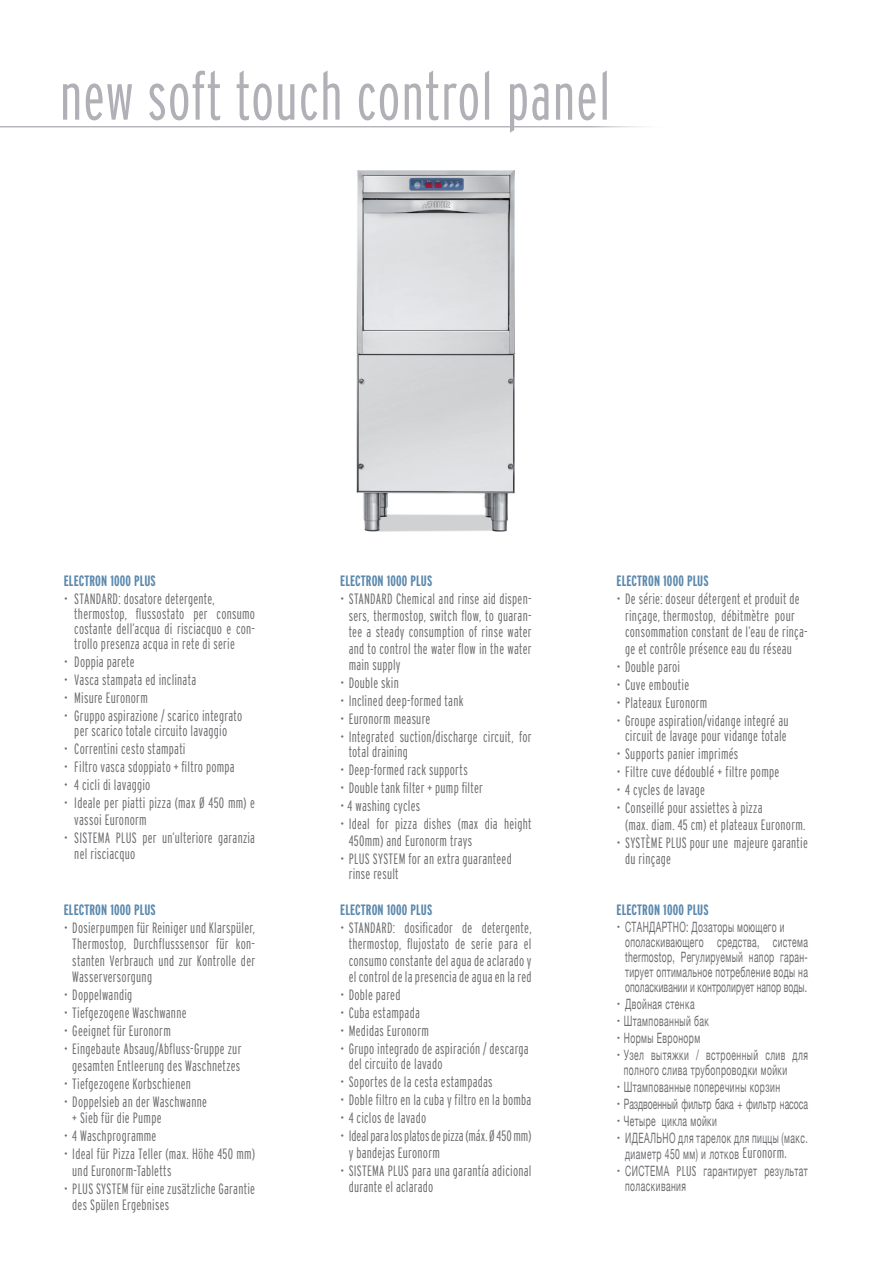
<style>
.page{position:relative;width:893px;height:1263px;background:#fff}
.page>*{position:absolute;margin:0;border:0;box-sizing:border-box;transform-origin:0 0}
.t1{font:300 extra-condensed 67.5px "Interstate";letter-spacing:.01em;color:#b1b0b7}
.t2{font:300 extra-condensed 15px/16.5px "Interstate";letter-spacing:.015em;color:#6c6d70}
.t3{font:700 extra-condensed 15px "Interstate";letter-spacing:.01em;color:#5c89ad}
.t4{font:14.25px/15px "Helvetica Neue";letter-spacing:.05em;color:#6c6d70;scale:.6 1}
.t5{font:14.25px "Helvetica Neue";color:#6c6d70;scale:.6 1}
.s1{font-family:"Interstate";font-weight:300;font-stretch:extra-condensed}
.s2{font-family:"Interstate";font-weight:300;font-stretch:extra-condensed;font-size:15px}
</style>
<div class="page">
<hr style="left:0;top:126px;width:676px;height:2px;background:#b1b0b7">
<img style="left:357px;top:170px;width:158px;height:361px">
<h1 class="t1" style="left:60px;top:58px;width:553px">new soft touch control panel</h1>
<p class="t3" style="left:64px;top:573px;width:94px">ELECTRON 1000 PLUS</p>
<p class="t2" style="left:74px;top:591px;width:182px;line-height:15px;text-indent:-11px">• STANDARD: dosatore detergente, thermostop, flussostato per consumo costante dell’acqua di risciacquo e con&shy;trollo presenza acqua in rete di serie</p>
<p class="t2" style="left:64px;top:653px;width:72px">• Doppia parete</p>
<p class="t2" style="left:64px;top:671px;width:134px">• Vasca stampata ed inclinata</p>
<p class="t2" style="left:64px;top:689px;width:86px">• Misure Euronorm</p>
<p class="t2" style="left:64px;top:708px;width:180px;line-height:15px;text-align:center">• Gruppo aspirazione / scarico integrato per scarico totale circuito lavaggio</p>
<p class="t2" style="left:64px;top:740px;width:123px">• Correntini cesto stampati</p>
<p class="t2" style="left:64px;top:758px;width:173px">• Filtro vasca sdoppiato + filtro pompa</p>
<p class="t2" style="left:64px;top:776px;width:88px">• 4 cicli di lavaggio</p>
<p class="t2" style="left:74px;top:794px;width:182px;text-indent:-11px">• Ideale per piatti pizza (max Ø 450 mm) e vassoi Euronorm</p>
<p class="t2" style="left:74px;top:829px;width:182px;text-indent:-11px">• SISTEMA PLUS per un’ulteriore garanzia nel risciacquo</p>
<p class="t3" style="left:64px;top:901px;width:94px">ELECTRON 1000 PLUS</p>
<p class="t2" style="left:72px;top:919px;width:184px;text-align:justify;text-indent:-9px">• Dosierpumpen für Reiniger und Klarspüler, Thermostop, Durchflusssensor für kon&shy;stanten Verbrauch und zur Kontrolle der Wasserversorgung</p>
<p class="t2" style="left:64px;top:986px;width:70px">• Doppelwandig</p>
<p class="t2" style="left:64px;top:1004px;width:124px">• Tiefgezogene Waschwanne</p>
<p class="t2" style="left:64px;top:1022px;width:109px">• Geeignet für Euronorm</p>
<p class="t2" style="left:64px;top:1040px;width:179px;text-align:center">• Eingebaute Absaug/Abfluss-Gruppe zur gesamten Entleerung des Waschnetzes</p>
<p class="t2" style="left:64px;top:1075px;width:129px">• Tiefgezogene Korbschienen</p>
<p class="t2" style="left:72px;top:1093px;width:136px;text-indent:-9px">• Doppelsieb an der Waschwanne + Sieb für die Pumpe</p>
<p class="t2" style="left:64px;top:1127px;width:94px">• 4 Waschprogramme</p>
<p class="t2" style="left:72px;top:1145px;width:184px;text-indent:-9px">• Ideal für Pizza Teller (max. Höhe 450 mm) und Euronorm-Tabletts</p>
<p class="t2" style="left:72px;top:1180px;width:184px;text-indent:-9px">• PLUS SYSTEM für eine zusätzliche Garantie des Spülen Ergebnises</p>
<p class="t3" style="left:340px;top:573px;width:94px">ELECTRON 1000 PLUS</p>
<p class="t2" style="left:349px;top:590px;width:184px;text-align:justify;text-indent:-9px">• STANDARD Chemical and rinse aid dispen&shy;sers, thermostop, switch flow, to guaran&shy;tee a steady consumption of rinse water and to control the water flow in the water main supply</p>
<p class="t2" style="left:340px;top:674px;width:60px">• Double skin</p>
<p class="t2" style="left:340px;top:692px;width:125px">• Inclined deep-formed tank</p>
<p class="t2" style="left:340px;top:710px;width:92px">• Euronorm measure</p>
<p class="t2" style="left:349px;top:729px;width:184px;line-height:15px;text-indent:-9px">• Integrated suction/discharge circuit, for total draining</p>
<p class="t2" style="left:340px;top:761px;width:129px">• Deep-formed rack supports</p>
<p class="t2" style="left:340px;top:779px;width:144px">• Double tank filter + pump filter</p>
<p class="t2" style="left:340px;top:797px;width:82px">• 4 washing cycles</p>
<p class="t2" style="left:349px;top:815px;width:184px;text-indent:-9px">• Ideal for pizza dishes (max dia height<br>450mm) and Euronorm trays</p>
<p class="t2" style="left:349px;top:851px;width:165px;line-height:15px;text-indent:-9px">• PLUS SYSTEM for an extra guaranteed rinse result</p>
<p class="t3" style="left:340px;top:901px;width:94px">ELECTRON 1000 PLUS</p>
<p class="t2" style="left:340px;top:919px;width:193px;text-align:center">• STANDARD: dosificador de detergente, thermostop, flujostato de serie para el consumo constante del agua de aclarado y el control de la presencia de agua en la red</p>
<p class="t2" style="left:340px;top:986px;width:62px">• Doble pared</p>
<p class="t2" style="left:340px;top:1004px;width:81px">• Cuba estampada</p>
<p class="t2" style="left:340px;top:1022px;width:90px">• Medidas Euronorm</p>
<p class="t2" style="left:349px;top:1041px;width:181px;line-height:15px;text-indent:-9px">• Grupo integrado de aspiración / descarga del circuito de lavado</p>
<p class="t2" style="left:340px;top:1073px;width:154px">• Soportes de la cesta estampadas</p>
<p class="t2" style="left:340px;top:1091px;width:193px">• Doble filtro en la cuba y filtro en la bomba</p>
<p class="t2" style="left:340px;top:1109px;width:88px">• 4 ciclos de lavado</p>
<p class="t2" style="left:349px;top:1127px;width:184px;text-indent:-9px">• Ideal para los platos de pizza (máx. Ø 450 mm) y bandejas Euronorm</p>
<p class="t2" style="left:349px;top:1162px;width:184px;text-indent:-9px">• SISTEMA PLUS para una garantía adicional durante el aclarado</p>
<p class="t3" style="left:617px;top:573px;width:94px">ELECTRON 1000 PLUS</p>
<p class="t2" style="left:617px;top:590px;width:193px;text-align:center">• De série: doseur détergent et produit de rinçage, thermostop, débitmètre pour consommation constant de l’eau de rinça&shy;ge et contrôle présence eau du réseau</p>
<p class="t2" style="left:617px;top:658px;width:65px">• Double paroi</p>
<p class="t2" style="left:617px;top:676px;width:74px">• Cuve emboutie</p>
<p class="t2" style="left:617px;top:694px;width:92px">• Plateaux Euronorm</p>
<p class="t2" style="left:617px;top:713px;width:174px;line-height:15px;text-align:center">• Groupe aspiration/vidange integré au circuit de lavage pour vidange totale</p>
<p class="t2" style="left:617px;top:745px;width:123px">• Supports panier imprimés</p>
<p class="t2" style="left:617px;top:763px;width:164px">• Filtre cuve dédoublé + filtre pompe</p>
<p class="t2" style="left:617px;top:781px;width:90px">• 4 cycles de lavage</p>
<p class="t2" style="left:625px;top:799px;width:182px;text-indent:-9px">• Conseillé pour assiettes à pizza<br>(max. diam. 45 cm) et plateaux Euronorm.</p>
<p class="t2" style="left:625px;top:834px;width:184px;text-indent:-9px">• SYSTÈME PLUS pour une majeure garantie du rinçage</p>
<p class="t3" style="left:617px;top:901px;width:94px">ELECTRON 1000 PLUS</p>
<p class="t4" style="left:625px;top:920px;width:306px;text-indent:-9px"><span class="s1">•</span> СТАНДАРТНО: Дозаторы моющего и ополаскивающего средства, система thermostop, Регулируемый напор гаран&shy;тирует оптимальное потребление воды на ополаскивании и контролирует напор воды.</p>
<p class="t4" style="left:617px;top:997px;width:132px"><span class="s1">•</span> Двойная стенка</p>
<p class="t4" style="left:617px;top:1014px;width:155px"><span class="s1">•</span> Штампованный бак</p>
<p class="t4" style="left:617px;top:1031px;width:141px"><span class="s1">•</span> Нормы Евронорм</p>
<p class="t4" style="left:624px;top:1048px;width:308px;text-indent:-7px"><span class="s1">•</span> Узел вытяжки / встроенный слив для полного слива трубопроводки мойки</p>
<p class="t4" style="left:617px;top:1080px;width:274px"><span class="s1">•</span> Штампованные поперечины корзин</p>
<p class="t5" style="left:617px;top:1094px;width:320px"><span class="s1">•</span> Раздвоенный фильтр бака + фильтр насоса</p>
<p class="t4" style="left:617px;top:1114px;width:169px"><span class="s1">•</span> Четыре цикла мойки</p>
<p class="t4" style="left:625px;top:1132px;width:306px;text-indent:-9px"><span class="s1">•</span> ИДЕАЛЬНО для тарелок для пиццы (макс. диаметр 450 мм) и лотков <span class="s2">Euronorm</span>.</p>
<p class="t4" style="left:625px;top:1164px;width:306px;text-indent:-9px"><span class="s1">•</span> СИСТЕМА <span class="s1">PLUS</span> гарантирует результат поласкивания</p>
</div>
